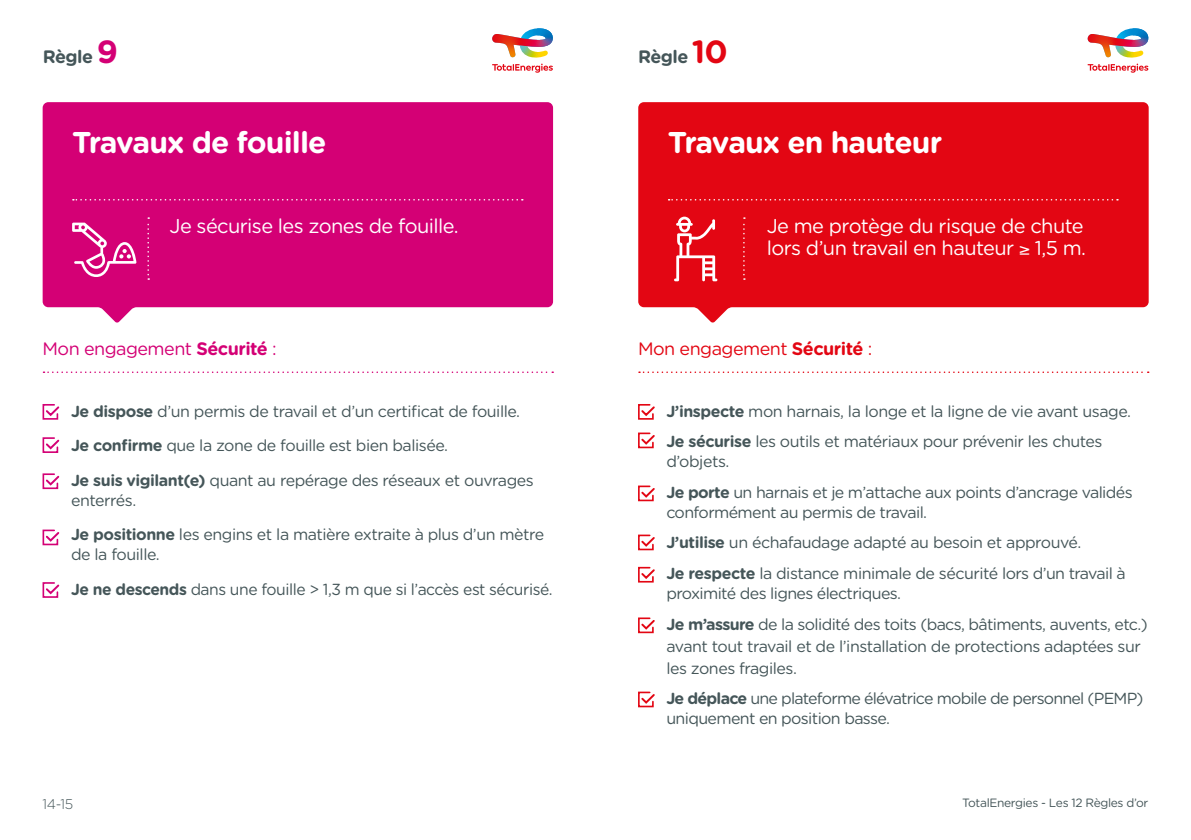
<style>
.page{position:relative;width:1191px;height:840px;background:#fff}
.page>*{position:absolute;margin:0;border:0;box-sizing:border-box;transform-origin:0 0}
.t1{font:700 30px "Gotham Rounded";letter-spacing:-.03em;color:#fff}
.t2{font:20px/22px "Gotham Rounded";letter-spacing:-.03em;color:#fff}
.t3{font:18px "Gotham Rounded";letter-spacing:-.03em;color:#d40075}
.t4{font:18px "Gotham Rounded";letter-spacing:-.03em;color:#e30613}
.t5{font:700 18px "Gotham Rounded";letter-spacing:-.03em;color:#455659}
.t6{font:16px/30.6px "Gotham Rounded";letter-spacing:-.03em;color:#455659}
.t7{font:16px/20px "Gotham Rounded";letter-spacing:-.05em;color:#455659}
.t8{font:300 14px "Gotham Rounded";color:#455659}
.t9{font:12px "Gotham Rounded";letter-spacing:-.03em;color:#455659}
.s1{font-size:32px;color:#d40075}
.s2{font-size:32px;color:#e30613}
.s3{font-weight:700}
</style>
<div class="page">
<svg style="left:43px;top:102px;width:510px;height:220px;background:#d6117e"></svg>
<svg style="left:73px;top:199px;width:450px;height:1px"></svg>
<svg style="left:147px;top:217px;width:2px;height:63px"></svg>
<svg style="left:638px;top:102px;width:510px;height:220px;background:#e41723"></svg>
<svg style="left:668px;top:199px;width:450px;height:1px"></svg>
<svg style="left:743px;top:217px;width:2px;height:63px"></svg>
<svg style="left:42px;top:404px;width:18px;height:16px"></svg>
<svg style="left:42px;top:437px;width:18px;height:16px"></svg>
<svg style="left:42px;top:473px;width:18px;height:16px"></svg>
<svg style="left:42px;top:529px;width:18px;height:16px"></svg>
<svg style="left:42px;top:582px;width:18px;height:16px"></svg>
<svg style="left:72px;top:222px;width:64px;height:55px;background:#dd3692"></svg>
<svg style="left:638px;top:404px;width:17px;height:16px"></svg>
<svg style="left:638px;top:432px;width:17px;height:17px"></svg>
<svg style="left:638px;top:485px;width:17px;height:17px"></svg>
<svg style="left:638px;top:534px;width:17px;height:17px"></svg>
<svg style="left:638px;top:566px;width:17px;height:17px"></svg>
<svg style="left:638px;top:691px;width:17px;height:16px"></svg>
<svg style="left:638px;top:617px;width:17px;height:16px"></svg>
<svg style="left:674px;top:216px;width:43px;height:65px"></svg>
<svg style="left:1087px;top:64px;width:61px;height:9px"></svg>
<svg style="left:1087px;top:28px;width:61px;height:30px"></svg>
<svg style="left:492px;top:64px;width:61px;height:9px"></svg>
<svg style="left:492px;top:28px;width:61px;height:30px"></svg>
<svg style="left:639px;top:371px;width:509px;height:2px"></svg>
<svg style="left:43px;top:371px;width:510px;height:2px"></svg>
<p class="t5" style="left:43px;top:43px;width:77px">Règle <span class="s1">9</span></p>
<p class="t5" style="left:638px;top:43px;width:91px">Règle <span class="s2">10</span></p>
<h1 class="t1" style="left:72px;top:120px;width:256px">Travaux de fouille</h1>
<p class="t2" style="left:169px;top:214px;width:291px">Je sécurise les zones de fouille.</p>
<h1 class="t1" style="left:668px;top:120px;width:276px">Travaux en hauteur</h1>
<p class="t2" style="left:766px;top:214px;width:321px">Je me protège du risque de chute lors d’un travail en hauteur ≥ 1,5 m.</p>
<p class="t3" style="left:43px;top:336px;width:236px">Mon engagement <span class="s3">Sécurité</span> :</p>
<p class="t4" style="left:638px;top:336px;width:236px">Mon engagement <span class="s3">Sécurité</span> :</p>
<p class="t6" style="left:71px;top:393px;width:464px;line-height:34.6px"><span class="s3">Je dispose</span> d’un permis de travail et d’un certificat de fouille.<br><span class="s3">Je confirme</span> que la zone de fouille est bien balisée.<br><span class="s3">Je suis vigilant(e)</span> quant au repérage des réseaux et ouvrages</p>
<p class="t6" style="left:71px;top:482px;width:475px;line-height:34.6px">enterrés.<br><span class="s3">Je positionne</span> les engins et la matière extraite à plus d’un mètre</p>
<p class="t6" style="left:71px;top:536px;width:483px;line-height:34.4px">de la fouille.<br><span class="s3">Je ne descends</span> dans une fouille &gt; 1,3 m que si l’accès est sécurisé.</p>
<p class="t6" style="left:666px;top:395px;width:466px"><span class="s3">J’inspecte</span> mon harnais, la longe et la ligne de vie avant usage.<br><span class="s3">Je sécurise</span> les outils et matériaux pour prévenir les chutes</p>
<p class="t6" style="left:666px;top:445px;width:468px">d’objets.<br><span class="s3">Je porte</span> un harnais et je m’attache aux points d’ancrage validés</p>
<p class="t6" style="left:666px;top:496px;width:461px">conformément au permis de travail.<br><span class="s3">J’utilise</span> un échafaudage adapté au besoin et approuvé.<br><span class="s3">Je respecte</span> la distance minimale de sécurité lors d’un travail à</p>
<p class="t6" style="left:666px;top:577px;width:483px">proximité des lignes électriques.<br><span class="s3">Je m’assure</span> de la solidité des toits (bacs, bâtiments, auvents, etc.)</p>
<p class="t6" style="left:666px;top:633px;width:476px;line-height:22px">avant tout travail et de l’installation de protections adaptées sur les zones fragiles.</p>
<p class="t7" style="left:666px;top:687px;width:478px"><span class="s3">Je déplace</span> une plateforme élévatrice mobile de personnel (PEMP) uniquement en position basse.</p>
<p class="t8" style="left:43px;top:793px;width:32px">14-15</p>
<p class="t9" style="left:962px;top:794px;width:188px">TotalEnergies - Les 12 Règles d’or</p>
</div>
